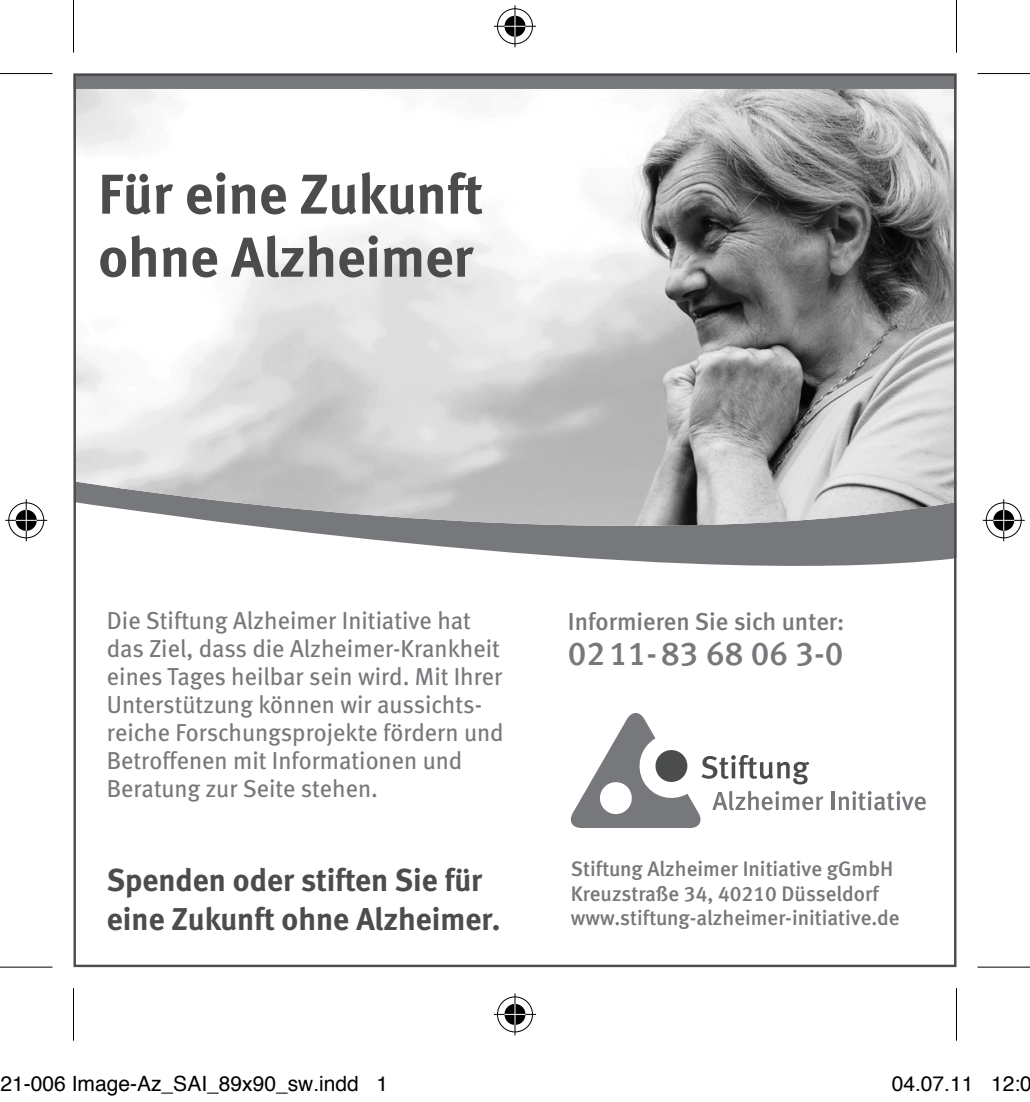
<style>
.page{position:relative;width:1030px;height:1102px;background:#fff}
.page>*{position:absolute;margin:0;border:0;box-sizing:border-box;transform-origin:0 0}
.t1{font:56px/63px "Meta Bold LF";color:#4b4c4d}
.t2{font:33.25px "Meta Medium LF";color:#76787b}
.t3{font:31.5px/38.5px "Meta Bold LF";color:#4b4c4d}
.t4{font:24.5px/28px "Meta";color:#76787b}
.t5{font:24.5px "Meta Medium LF";color:#76787b}
.t6{font:21px/24.5px "Meta Medium LF";color:#76787b}
.t7{font:21px "Helvetica";color:#000}
</style>
<div class="page">
<div style="left:77px;top:77px;width:876px;height:12px;background:#76787b"></div>
<svg style="left:279px;top:529px;width:674px;height:37px;fill:#76787b"></svg>
<img style="left:77px;top:89px;width:876px;height:440px">
<svg style="left:571px;top:713px;width:252px;height:114px"></svg>
<hr style="left:832px;top:791px;width:3px;height:18px;background:#76787b">
<svg style="left:838px;top:791px;width:88px;height:19px"></svg>
<div style="left:0;top:71px;width:52px;height:5px;background:#f8f8f8"></div>
<div style="left:977px;top:71px;width:53px;height:5px;background:#f8f8f8"></div>
<svg style="left:0;top:967px;width:52px;height:1px"></svg>
<svg style="left:977px;top:967px;width:53px;height:1px"></svg>
<hr style="left:0;top:73px;width:52px;height:1px;background:#000">
<hr style="left:977px;top:73px;width:53px;height:1px;background:#000">
<hr style="left:0;top:966px;width:52px;height:1px;background:#000">
<hr style="left:977px;top:966px;width:53px;height:1px;background:#000">
<hr style="left:73px;top:0;width:1px;height:52px;background:#000">
<hr style="left:73px;top:987px;width:1px;height:53px;background:#000">
<hr style="left:956px;top:0;width:1px;height:52px;background:#000">
<hr style="left:956px;top:987px;width:1px;height:53px;background:#000">
<div style="left:495px;top:7px;width:40px;height:39px;border:4px solid #fff;border-radius:50%"></div>
<svg style="left:494px;top:24px;width:42px;height:4px"></svg>
<hr style="left:513px;top:5px;width:4px;height:42px;background:#fff">
<div style="left:502px;top:14px;width:26px;height:25px;border:4px solid #fff;border-radius:50%"></div>
<div style="left:497px;top:8px;width:36px;height:36px;border:1px solid #000;border-radius:50%"></div>
<hr style="left:494px;top:26px;width:42px;height:1px;background:#000">
<hr style="left:514px;top:5px;width:2px;height:42px;background:#000">
<div style="left:504px;top:16px;width:21px;height:21px;background:#000;border-radius:50%"></div>
<svg style="left:504px;top:26px;width:21px;height:1px"></svg>
<hr style="left:514px;top:16px;width:2px;height:21px;background:#fff">
<div style="left:495px;top:994px;width:40px;height:39px;border:4px solid #fff;border-radius:50%"></div>
<svg style="left:494px;top:1011px;width:42px;height:5px"></svg>
<hr style="left:513px;top:993px;width:4px;height:42px;background:#fff">
<div style="left:502px;top:1001px;width:26px;height:25px;border:4px solid #fff;border-radius:50%"></div>
<div style="left:497px;top:996px;width:36px;height:36px;border:1px solid #000;border-radius:50%"></div>
<hr style="left:494px;top:1013px;width:42px;height:1px;background:#000">
<hr style="left:514px;top:993px;width:2px;height:42px;background:#000">
<div style="left:504px;top:1003px;width:21px;height:21px;background:#000;border-radius:50%"></div>
<svg style="left:504px;top:1013px;width:21px;height:1px"></svg>
<hr style="left:514px;top:1003px;width:2px;height:21px;background:#fff">
<div style="left:7px;top:500px;width:39px;height:40px;border:4px solid #fff;border-radius:50%"></div>
<hr style="left:5px;top:518px;width:42px;height:4px;background:#fff">
<svg style="left:24px;top:499px;width:4px;height:42px"></svg>
<div style="left:14px;top:507px;width:25px;height:26px;border:4px solid #fff;border-radius:50%"></div>
<div style="left:8px;top:502px;width:36px;height:36px;border:1px solid #000;border-radius:50%"></div>
<hr style="left:5px;top:519px;width:42px;height:2px;background:#000">
<hr style="left:26px;top:499px;width:1px;height:42px;background:#000">
<div style="left:16px;top:509px;width:21px;height:21px;background:#000;border-radius:50%"></div>
<hr style="left:16px;top:519px;width:21px;height:2px;background:#fff">
<svg style="left:26px;top:509px;width:1px;height:21px"></svg>
<div style="left:984px;top:500px;width:39px;height:40px;border:4px solid #fff;border-radius:50%"></div>
<hr style="left:983px;top:518px;width:42px;height:4px;background:#fff">
<svg style="left:1002px;top:499px;width:4px;height:42px"></svg>
<div style="left:991px;top:507px;width:25px;height:26px;border:4px solid #fff;border-radius:50%"></div>
<div style="left:986px;top:502px;width:36px;height:36px;border:1px solid #000;border-radius:50%"></div>
<hr style="left:983px;top:519px;width:42px;height:2px;background:#000">
<hr style="left:1003px;top:499px;width:1px;height:42px;background:#000">
<div style="left:993px;top:509px;width:21px;height:21px;background:#000;border-radius:50%"></div>
<hr style="left:993px;top:519px;width:21px;height:2px;background:#fff">
<svg style="left:1003px;top:509px;width:1px;height:21px"></svg>
<h1 class="t1" style="left:98px;top:162px;width:386px">Für eine Zukunft ohne Alzheimer</h1>
<p class="t4" style="left:107px;top:605px;width:398px">Die Stiftung Alzheimer Initiative hat das Ziel, dass die Alzheimer-Krankheit eines Tages heilbar sein wird. Mit Ihrer Unterstützung können wir aussichts&shy;reiche Forschungsprojekte fördern und Betroffenen mit Informationen und Beratung zur Seite stehen.</p>
<p class="t3" style="left:107px;top:860px;width:395px">Spenden oder stiften Sie für eine Zukunft ohne Alzheimer.</p>
<p class="t5" style="left:568px;top:607px;width:278px">Informieren Sie sich unter:</p>
<h2 class="t2" style="left:568px;top:633px;width:277px">0211-83 68 06 3-0</h2>
<p class="t6" style="left:571px;top:856px;width:330px">Stiftung Alzheimer Initiative gGmbH<br>Kreuzstraße 34, 40210 Düsseldorf www.stiftung-alzheimer-initiative.de</p>
<p class="t7" style="left:1px;top:1067px;width:389px">21-006 Image-Az_SAI_89x90_sw.indd 1</p>
<p class="t7" style="left:892px;top:1067px;width:142px">04.07.11 12:0</p>
</div>
